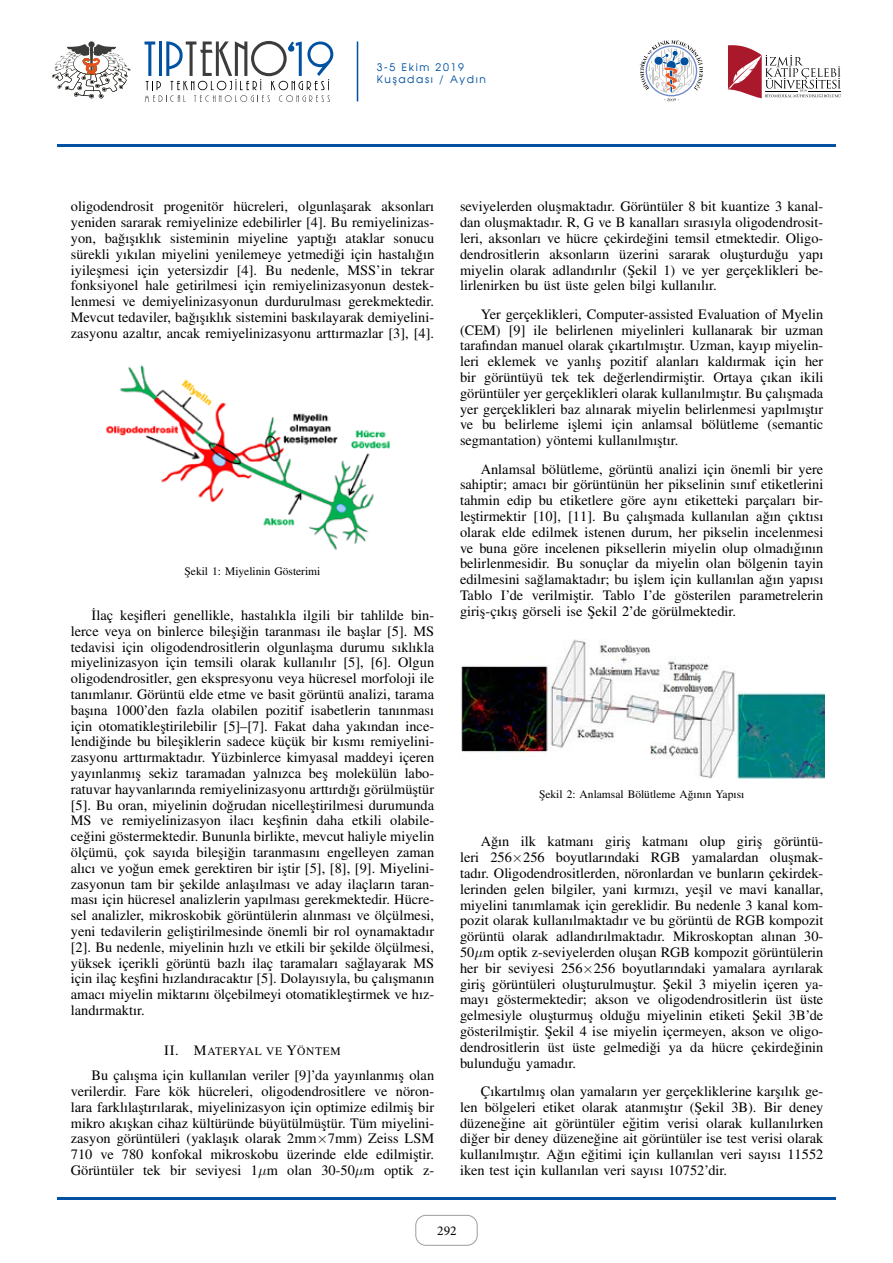
<style>
.page{position:relative;width:893px;height:1263px;background:#fff}
.page>*{position:absolute;margin:0;border:0;box-sizing:border-box;transform-origin:0 0}
.t1{font:14.4px/15.8px "Nimbus Rom No 9 L";color:#000}
.t2{font:13.5px "Minion Pro";color:#000}
.t3{font:11.55px "Nimbus Rom No 9 L";color:#000}
.t4{font:11.55px "Nimbus Rom No 9 L";letter-spacing:.06em;color:#000}
.t5{font:10.5px/12.6px "Avalon Plain";letter-spacing:.155em;color:#0051a0}
.s1{font-size:14.4px}
.s2{font-family:"CMSY10"}
.s3{font-family:"CMMI10"}
</style>
<div class="page">
<svg style="left:88px;top:41px;width:7px;height:6px"></svg>
<svg style="left:52px;top:44px;width:78px;height:55px"></svg>
<svg style="left:640px;top:40px;width:63px;height:61px"></svg>
<svg style="left:728px;top:45px;width:113px;height:53px"></svg>
<svg style="left:145px;top:41px;width:188px;height:61px"></svg>
<hr style="left:357px;top:41px;width:1px;height:60px;background:#0051a0">
<div style="left:416px;top:1215px;width:61px;height:30px;border:1px solid #9d9d9c;border-radius:10px"></div>
<hr style="left:57px;top:1197px;width:779px;height:2px;background:#0051a0">
<hr style="left:57px;top:145px;width:779px;height:2px;background:#0051a0">
<img style="left:106px;top:365px;width:284px;height:185px">
<img style="left:460px;top:639px;width:364px;height:139px">
<p class="t5" style="left:377px;top:60px;width:111px">3-5 Ekim 2019<br>Kuşadası / Aydın</p>
<p class="t1" style="left:71px;top:199px;width:365px;text-align:justify">oligodendrosit progenitör hücreleri, olgunla¸sarak aksonları yeniden sararak remiyelinize edebilirler [4]. Bu remiyelinizas&shy;yon, bagı¸sıklık sisteminin miyeline yaptıgı ataklar sonucu</p>
<p class="t1" style="left:71px;top:230px;width:365px;text-indent:256px">˘<br>sürekli yıkılan miyelini yenilemeye yetmedigi için hastalıgın</p>
<p class="t1" style="left:119px;top:230px;width:6px">˘</p>
<p class="t1" style="left:71px;top:246px;width:365px;text-indent:346px">˘ iyile¸smesi için yetersizdir [4]. Bu nedenle, MSS’in tekrar fonksiyonel hale getirilmesi için remiyelinizasyonun destek&shy;lenmesi ve demiyelinizasyonun durdurulması gerekmektedir.<br>Mevcut tedaviler, bagı¸sıklık sistemini baskılayarak demiyelini-</p>
<p class="t1" style="left:335px;top:246px;width:6px">˘</p>
<p class="t1" style="left:71px;top:309px;width:365px;text-indent:119px">˘<br>zasyonu azaltır, ancak remiyelinizasyonu arttırmazlar [3], [4].</p>
<p class="t3" style="left:185px;top:564px;width:137px">¸Sekil 1: Miyelinin Gösterimi</p>
<p class="t1" style="left:71px;top:608px;width:365px;text-align:right">˙Ilaç ke¸sifleri genellikle, hastalıkla ilgili bir tahlilde bin&shy;lerce veya on binlerce bile¸sigin taranması ile ba¸slar [5]. MS</p>
<p class="t1" style="left:71px;top:623px;width:365px;text-indent:171px">˘<br>tedavisi için oligodendrositlerin olgunla¸sma durumu sıklıkla miyelinizasyon için temsili olarak kullanılır [5], [6]. Olgun oligodendrositler, gen ekspresyonu veya hücresel morfoloji ile tanımlanır. Görüntü elde etme ve basit görüntü analizi, tarama ba¸sına 1000’den fazla olabilen pozitif isabetlerin tanınması için otomatikle¸stirilebilir [5]–[7]. Fakat daha yakından ince&shy;lendiginde bu bile¸siklerin sadece küçük bir kısmı remiyelini-</p>
<p class="t1" style="left:71px;top:734px;width:365px;text-indent:30px">˘<br>zasyonu arttırmaktadır. Yüzbinlerce kimyasal maddeyi içeren yayınlanmı¸s sekiz taramadan yalnızca be¸s molekülün labo&shy;ratuvar hayvanlarında remiyelinizasyonu arttırdıgı görülmü¸stür</p>
<p class="t1" style="left:71px;top:781px;width:365px;text-indent:279px">˘<br>[5]. Bu oran, miyelinin dogrudan nicelle¸stirilmesi durumunda</p>
<p class="t1" style="left:71px;top:797px;width:365px;text-indent:157px">˘<br>MS ve remiyelinizasyon ilacı ke¸sfinin daha etkili olabile&shy;cegini göstermektedir. Bununla birlikte, mevcut haliyle miyelin</p>
<p class="t1" style="left:71px;top:828px;width:365px;text-indent:14px">˘<br>ölçümü, çok sayıda bile¸sigin taranmasını engelleyen zaman</p>
<p class="t1" style="left:71px;top:844px;width:365px;text-indent:158px">˘<br>alıcı ve yogun emek gerektiren bir i¸stir [5], [8], [9]. Miyelini-</p>
<p class="t1" style="left:71px;top:860px;width:365px;text-indent:63px">˘<br>zasyonun tam bir ¸sekilde anla¸sılması ve aday ilaçların taran&shy;ması için hücresel analizlerin yapılması gerekmektedir. Hücre&shy;sel analizler, mikroskobik görüntülerin alınması ve ölçülmesi, yeni tedavilerin geli¸stirilmesinde önemli bir rol oynamaktadır [2]. Bu nedenle, miyelinin hızlı ve etkili bir ¸sekilde ölçülmesi, yüksek içerikli görüntü bazlı ilaç taramaları saglayarak MS</p>
<p class="t1" style="left:71px;top:955px;width:365px;text-indent:287px">˘<br>için ilaç ke¸sfini hızlandıracaktır [5]. Dolayısıyla, bu çalı¸smanın amacı miyelin miktarını ölçebilmeyi otomatikle¸stirmek ve hız&shy;landırmaktır.</p>
<p class="t4" style="left:164px;top:1044px;width:178px"><span class="s1">II. M</span>ATERYAL VE <span class="s1">Y</span>ÖNTEM</p>
<p class="t1" style="left:71px;top:1068px;width:365px;text-align:justify;text-indent:21px">Bu çalı¸sma için kullanılan veriler [9]’da yayınlanmı¸s olan verilerdir. Fare kök hücreleri, oligodendrositlere ve nöron&shy;lara farklıla¸stırılarak, miyelinizasyon için optimize edilmi¸s bir mikro akı¸skan cihaz kültüründe büyütülmü¸stür. Tüm miyelini&shy;zasyon görüntüleri (yakla¸sık olarak 2mm<span class="s2">×</span>7mm) Zeiss LSM 710 ve 780 konfokal mikroskobu üzerinde elde edilmi¸stir.<br>Görüntüler tek bir seviyesi 1<span class="s3">µ</span>m olan 30-50<span class="s3">µ</span>m optik z-</p>
<p class="t1" style="left:460px;top:199px;width:365px;text-align:justify">seviyelerden olu¸smaktadır. Görüntüler 8 bit kuantize 3 kanal&shy;dan olu¸smaktadır. R, G ve B kanalları sırasıyla oligodendrosit&shy;leri, aksonları ve hücre çekirdegini temsil etmektedir. Oligo-</p>
<p class="t1" style="left:460px;top:230px;width:365px;text-indent:188px">˘<br>dendrositlerin aksonların üzerini sararak olu¸sturdugu yapı</p>
<p class="t1" style="left:460px;top:246px;width:365px;text-indent:316px">˘ miyelin olarak adlandırılır ( ¸Sekil 1) ve yer gerçeklikleri be&shy;lirlenirken bu üst üste gelen bilgi kullanılır.</p>
<p class="t1" style="left:460px;top:306px;width:365px;text-align:justify;text-indent:21px">Yer gerçeklikleri, Computer-assisted Evaluation of Myelin (CEM) [9] ile belirlenen miyelinleri kullanarak bir uzman tarafından manuel olarak çıkartılmı¸stır. Uzman, kayıp miyelin&shy;leri eklemek ve yanlı¸s pozitif alanları kaldırmak için her bir görüntüyü tek tek degerlendirmi¸stir. Ortaya çıkan ikili</p>
<p class="t1" style="left:460px;top:369px;width:365px;text-indent:158px">˘<br>görüntüler yer gerçeklikleri olarak kullanılmı¸stır. Bu çalı¸smada yer gerçeklikleri baz alınarak miyelin belirlenmesi yapılmı¸stır ve bu belirleme i¸slemi için anlamsal bölütleme (semantic segmantation) yöntemi kullanılmı¸stır.</p>
<p class="t1" style="left:460px;top:461px;width:365px;text-align:justify;text-indent:21px">Anlamsal bölütleme, görüntü analizi için önemli bir yere sahiptir; amacı bir görüntünün her pikselinin sınıf etiketlerini tahmin edip bu etiketlere göre aynı etiketteki parçaları bir&shy;le¸stirmektir [10], [11]. Bu çalı¸smada kullanılan agın çıktısı</p>
<p class="t1" style="left:460px;top:508px;width:365px;text-indent:304px">˘<br>olarak elde edilmek istenen durum, her pikselin incelenmesi ve buna göre incelenen piksellerin miyelin olup olmadıgının</p>
<p class="t1" style="left:460px;top:540px;width:365px;text-indent:335px">˘ belirlenmesidir. Bu sonuçlar da miyelin olan bölgenin tayin edilmesini saglamaktadır; bu i¸slem için kullanılan agın yapısı</p>
<p class="t1" style="left:460px;top:571px;width:365px;text-indent:307px">˘<br>Tablo I’de verilmi¸stir. Tablo I’de gösterilen parametrelerin giri¸s-çıkı¸s görseli ise ¸Sekil 2’de görülmektedir.</p>
<p class="t1" style="left:538px;top:571px;width:6px">˘</p>
<p class="t3" style="left:539px;top:787px;width:207px">¸Sekil 2: Anlamsal Bölütleme Agının Yapısı</p>
<p class="t3" style="left:689px;top:787px;width:5px">˘</p>
<p class="t1" style="left:481px;top:834px;width:344px">Agın ilk katmanı giri¸s katmanı olup giri¸s görüntü-</p>
<p class="t1" style="left:460px;top:834px;width:365px;text-indent:32px">˘<br>leri 256<span class="s2">×</span>256 boyutlarındaki RGB yamalardan olu¸smak&shy;tadır. Oligodendrositlerden, nöronlardan ve bunların çekirdek&shy;lerinden gelen bilgiler, yani kırmızı, ye¸sil ve mavi kanallar, miyelini tanımlamak için gereklidir. Bu nedenle 3 kanal kom&shy;pozit olarak kullanılmaktadır ve bu görüntü de RGB kompozit görüntü olarak adlandırılmaktadır. Mikroskoptan alınan 30- 50<span class="s3">µ</span>m optik z-seviyelerden olu¸san RGB kompozit görüntülerin her bir seviyesi 256<span class="s2">×</span>256 boyutlarındaki yamalara ayrılarak giri¸s görüntüleri olu¸sturulmu¸stur. ¸Sekil 3 miyelin içeren ya&shy;mayı göstermektedir; akson ve oligodendrositlerin üst üste gelmesiyle olu¸sturmu¸s oldugu miyelinin etiketi ¸Sekil 3B’de</p>
<p class="t1" style="left:460px;top:1007px;width:365px;text-indent:167px">˘<br>gösterilmi¸stir. ¸Sekil 4 ise miyelin içermeyen, akson ve oligo&shy;dendrositlerin üst üste gelmedigi ya da hücre çekirdeginin</p>
<p class="t1" style="left:651px;top:1039px;width:6px">˘</p>
<p class="t1" style="left:795px;top:1039px;width:6px">˘</p>
<p class="t1" style="left:460px;top:1055px;width:118px">bulundugu yamadır.</p>
<p class="t1" style="left:481px;top:1048px;width:344px;line-height:28.5px;text-indent:27px">˘<br>Çıkartılmı¸s olan yamaların yer gerçekliklerine kar¸sılık ge-</p>
<p class="t1" style="left:460px;top:1099px;width:365px">len bölgeleri etiket olarak atanmı¸stır ( ¸Sekil 3B). Bir deney düzenegine ait görüntüler egitim verisi olarak kullanılırken</p>
<p class="t1" style="left:460px;top:1115px;width:365px;text-indent:170px">˘<br>diger bir deney düzenegine ait görüntüler ise test verisi olarak</p>
<p class="t1" style="left:502px;top:1115px;width:6px">˘</p>
<p class="t1" style="left:460px;top:1131px;width:365px;text-indent:135px">˘<br>kullanılmı¸stır. Agın egitimi için kullanılan veri sayısı 11552</p>
<p class="t1" style="left:472px;top:1131px;width:6px">˘</p>
<p class="t1" style="left:460px;top:1146px;width:269px;text-align:center">˘<br>iken test için kullanılan veri sayısı 10752’dir.</p>
<p class="t1" style="left:558px;top:1146px;width:6px">˘</p>
<p class="t2" style="left:437px;top:1222px;width:21px">292</p>
</div>
